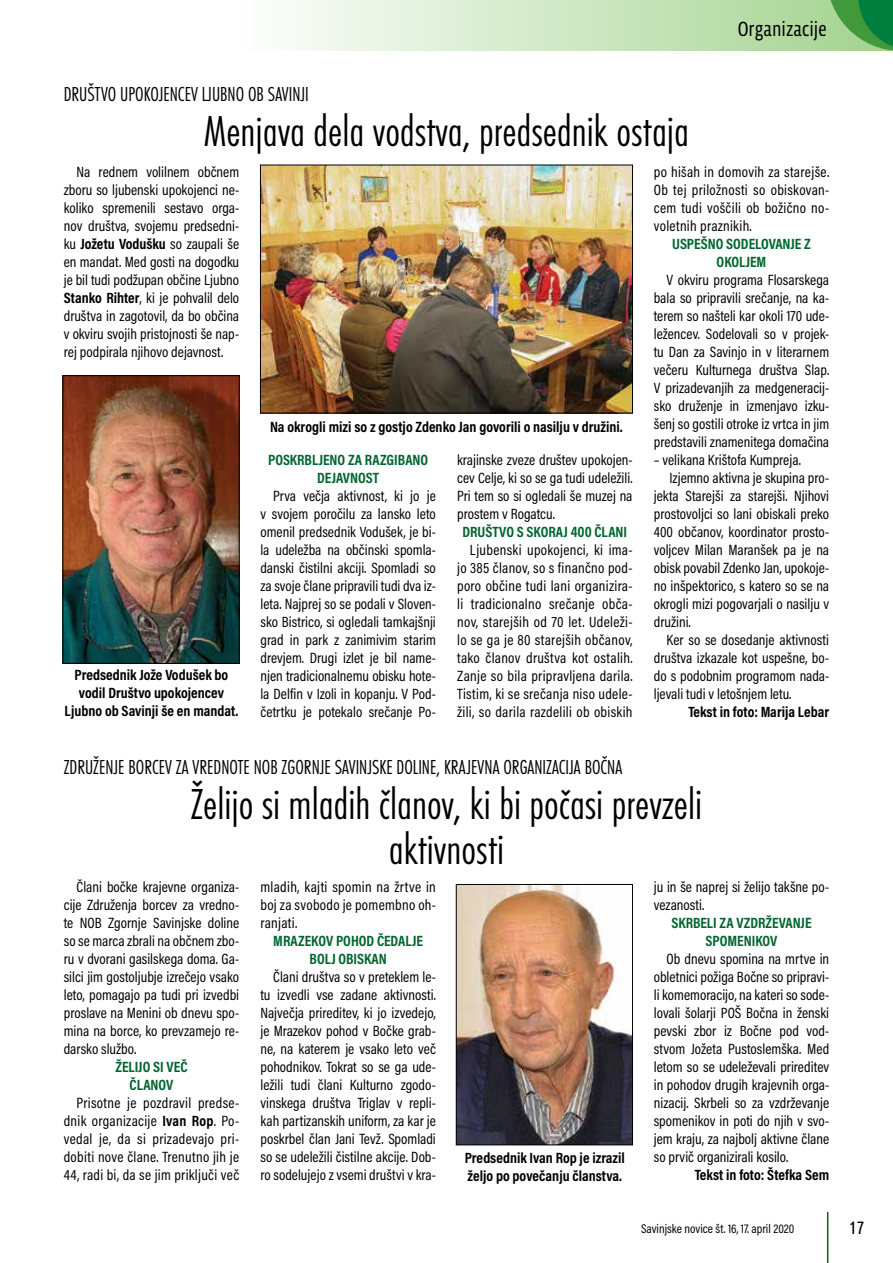
<style>
.page{position:relative;width:893px;height:1263px;background:#fff}
.page>*{position:absolute;margin:0;border:0;box-sizing:border-box;transform-origin:0 0}
.t1{font:45px/45px "Futura TEE Ligh Cond";color:#000;text-align:center}
.t2{font:21px "Futura TEE Ligh Cond";color:#000}
.t3{font:21px "Vista Sans Nar OTCE";color:#000}
.t4{font:18px "Ubuntu Condensed";color:#000}
.t5{font:15px/18px "Acumin Pro Cond";color:#000;text-align:justify}
.t6{font:700 15px/18px "Acumin Pro Cond";color:#000}
.t7{font:700 15px/18px "Acumin Pro Cond";color:#00652e;text-align:center}
.t8{font:12.75px "Acumin Pro Cond";color:#000}
.s1{font-weight:700}
</style>
<div class="page">
<svg style="left:294px;top:0;width:533px;height:51px;background:#d0e8c6"></svg>
<hr style="left:827px;top:1212px;width:1px;height:51px;background:#00652e">
<svg style="left:827px;top:0;width:66px;height:51px;background:#4ea55b"></svg>
<img style="left:262px;top:167px;width:369px;height:244px">
<div style="left:260px;top:165px;width:373px;height:248px;border:1px solid #000"></div>
<img style="left:65px;top:377px;width:172px;height:284px">
<div style="left:63px;top:375px;width:176px;height:288px;border:1px solid #000"></div>
<img style="left:458px;top:886px;width:173px;height:257px">
<div style="left:456px;top:884px;width:177px;height:261px;border:1px solid #000"></div>
<h2 class="t2" style="left:64px;top:82px;width:247px">DRUŠTVO UPOKOJENCEV LJUBNO OB SAVINJI</h2>
<h1 class="t1" style="left:204px;top:108px;width:487px">Menjava dela vodstva, predsednik ostaja</h1>
<h2 class="t3" style="left:738px;top:17px;width:90px">Organizacije</h2>
<p class="t5" style="left:64px;top:162px;width:177px;text-indent:13px">Na rednem volilnem občnem zboru so ljubenski upokojenci ne&shy;koliko spremenili sestavo orga&shy;nov društva, svojemu predsedni&shy;ku <span class="s1">Jožetu Vodušku</span> so zaupali še en mandat. Med gosti na dogodku je bil tudi podžupan občine Ljubno <span class="s1">Stanko Rihter</span>, ki je pohvalil delo društva in zagotovil, da bo občina v okviru svojih pristojnosti še nap&shy;rej podpirala njihovo dejavnost.</p>
<p class="t6" style="left:65px;top:666px;width:175px;text-align:center">Predsednik Jože Vodušek bo vodil Društvo upokojencev<br>Ljubno ob Savinji še en mandat.</p>
<p class="t6" style="left:270px;top:417px;width:354px">Na okrogli mizi so z gostjo Zdenko Jan govorili o nasilju v družini.</p>
<p class="t7" style="left:268px;top:451px;width:162px">POSKRBLJENO ZA RAZGIBANO<br>DEJAVNOST</p>
<p class="t5" style="left:260px;top:487px;width:177px;text-indent:13px">Prva večja aktivnost, ki jo je v svojem poročilu za lansko leto omenil predsednik Vodušek, je bi&shy;la udeležba na občinski spomla&shy;danski čistilni akciji. Spomladi so za svoje člane pripravili tudi dva iz&shy;leta. Najprej so se podali v Sloven&shy;sko Bistrico, si ogledali tamkajšnji grad in park z zanimivim starim drevjem. Drugi izlet je bil name&shy;njen tradicionalnemu obisku hote&shy;la Delfin v Izoli in kopanju. V Pod&shy;četrtku je potekalo srečanje Po-</p>
<p class="t5" style="left:457px;top:451px;width:177px">krajinske zveze društev upokojen&shy;cev Celje, ki so se ga tudi udeležili.<br>Pri tem so si ogledali še muzej na prostem v Rogatcu.</p>
<p class="t7" style="left:463px;top:523px;width:166px">DRUŠTVO S SKORAJ 400 ČLANI</p>
<p class="t5" style="left:457px;top:541px;width:177px;text-indent:13px">Ljubenski upokojenci, ki ima&shy;jo 385 članov, so s finančno pod&shy;poro občine tudi lani organizira&shy;li tradicionalno srečanje obča&shy;nov, starejših od 70 let. Udeleži&shy;lo se ga je 80 starejših občanov, tako članov društva kot ostalih.<br>Zanje so bila pripravljena darila.<br>Tistim, ki se srečanja niso udele&shy;žili, so darila razdelili ob obiskih</p>
<p class="t5" style="left:654px;top:162px;width:177px">po hišah in domovih za starejše.<br>Ob tej priložnosti so obiskovan&shy;cem tudi voščili ob božično no&shy;voletnih praznikih.</p>
<p class="t7" style="left:672px;top:234px;width:140px">USPEŠNO SODELOVANJE Z<br>OKOLJEM</p>
<p class="t5" style="left:654px;top:270px;width:177px;text-indent:13px">V okviru programa Flosarskega bala so pripravili srečanje, na ka&shy;terem so našteli kar okoli 170 ude&shy;ležencev. Sodelovali so v projek&shy;tu Dan za Savinjo in v literarnem večeru Kulturnega društva Slap.<br>V prizadevanjih za medgeneracij&shy;sko druženje in izmenjavo izku&shy;šenj so gostili otroke iz vrtca in jim predstavili znamenitega domačina</p>
<p class="t5" style="left:654px;top:450px;width:149px">– velikana Krištofa Kumpreja.</p>
<p class="t5" style="left:670px;top:468px;width:161px">Izjemno aktivna je skupina pro-</p>
<p class="t5" style="left:654px;top:486px;width:177px">jekta Starejši za starejši. Njihovi</p>
<p class="t5" style="left:654px;top:504px;width:177px">prostovoljci so lani obiskali preko</p>
<p class="t5" style="left:654px;top:522px;width:177px">400 občanov, koordinator prosto-</p>
<p class="t5" style="left:654px;top:540px;width:177px">voljcev Milan Maranšek pa je na</p>
<p class="t5" style="left:654px;top:558px;width:177px">obisk povabil Zdenko Jan, upokoje-</p>
<p class="t5" style="left:654px;top:576px;width:177px">no inšpektorico, s katero so se na</p>
<p class="t5" style="left:654px;top:594px;width:177px">okrogli mizi pogovarjali o nasilju v</p>
<p class="t5" style="left:654px;top:612px;width:39px">družini.</p>
<p class="t5" style="left:667px;top:630px;width:164px">Ker so se dosedanje aktivnosti</p>
<p class="t5" style="left:654px;top:648px;width:177px">društva izkazale kot uspešne, bo-</p>
<p class="t5" style="left:654px;top:666px;width:177px">do s podobnim programom nada-</p>
<p class="t5" style="left:654px;top:684px;width:139px">ljevali tudi v letošnjem letu.</p>
<p class="t6" style="left:688px;top:702px;width:142px">Tekst in foto: Marija Lebar</p>
<h2 class="t2" style="left:64px;top:755px;width:560px">ZDRUŽENJE BORCEV ZA VREDNOTE NOB ZGORNJE SAVINJSKE DOLINE, KRAJEVNA ORGANIZACIJA BOČNA</h2>
<h1 class="t1" style="left:191px;top:782px;width:513px">Želijo si mladih članov, ki bi počasi prevzeli aktivnosti</h1>
<p class="t5" style="left:64px;top:878px;width:177px;text-indent:13px">Člani bočke krajevne organiza&shy;cije Združenja borcev za vredno&shy;te NOB Zgornje Savinjske doline so se marca zbrali na občnem zbo&shy;ru v dvorani gasilskega doma. Ga&shy;silci jim gostoljubje izrečejo vsako leto, pomagajo pa tudi pri izvedbi proslave na Menini ob dnevu spo&shy;mina na borce, ko prevzamejo re&shy;darsko službo.</p>
<p class="t7" style="left:115px;top:1058px;width:73px">ŽELIJO SI VEČ<br>ČLANOV</p>
<p class="t5" style="left:64px;top:1094px;width:177px;text-indent:13px">Prisotne je pozdravil predse&shy;dnik organizacije <span class="s1">Ivan Rop</span>. Po&shy;vedal je, da si prizadevajo pri&shy;dobiti nove člane. Trenutno jih je 44, radi bi, da se jim priključi več</p>
<p class="t5" style="left:260px;top:878px;width:177px">mladih, kajti spomin na žrtve in boj za svobodo je pomembno oh&shy;ranjati.</p>
<p class="t7" style="left:273px;top:932px;width:151px">MRAZEKOV POHOD ČEDALJE<br>BOLJ OBISKAN</p>
<p class="t5" style="left:260px;top:968px;width:177px;text-indent:13px">Člani društva so v preteklem le&shy;tu izvedli vse zadane aktivnosti.<br>Največja prireditev, ki jo izvedejo, je Mrazekov pohod v Bočke grab&shy;ne, na katerem je vsako leto več pohodnikov. Tokrat so se ga ude&shy;ležili tudi člani Kulturno zgodo&shy;vinskega društva Triglav v repli&shy;kah partizanskih uniform, za kar je poskrbel član Jani Tevž. Spomladi so se udeležili čistilne akcije. Dob&shy;ro sodelujejo z vsemi društvi v kra-</p>
<p class="t6" style="left:465px;top:1148px;width:162px">Predsednik Ivan Rop je izrazil željo po povečanju članstva.</p>
<p class="t5" style="left:654px;top:878px;width:177px">ju in še naprej si želijo takšne po&shy;vezanosti.</p>
<p class="t7" style="left:671px;top:914px;width:142px">SKRBELI ZA VZDRŽEVANJE<br>SPOMENIKOV</p>
<p class="t5" style="left:654px;top:950px;width:177px;text-indent:13px">Ob dnevu spomina na mrtve in obletnici požiga Bočne so pripravi&shy;li komemoracijo, na kateri so sode&shy;lovali šolarji POŠ Bočna in ženski pevski zbor iz Bočne pod vod&shy;stvom Jožeta Pustoslemška. Med letom so se udeleževali prireditev in pohodov drugih krajevnih orga&shy;nizacij. Skrbeli so za vzdrževanje spomenikov in poti do njih v svo&shy;jem kraju, za najbolj aktivne člane so prvič organizirali kosilo.</p>
<p class="t6" style="left:695px;top:1166px;width:136px">Tekst in foto: Štefka Sem</p>
<p class="t8" style="left:641px;top:1221px;width:155px">Savinjske novice št. 16, 17. april 2020</p>
<p class="t4" style="left:849px;top:1216px;width:17px">17</p>
</div>
